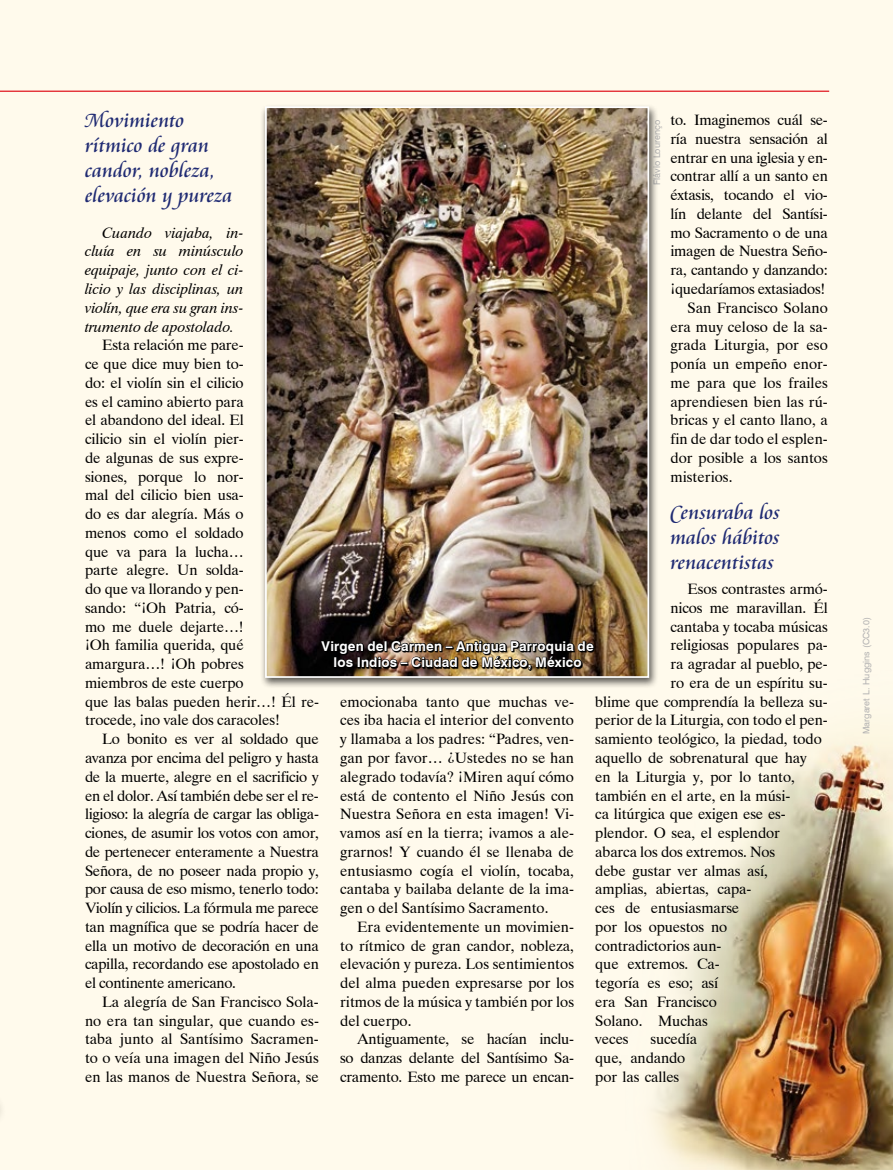
<style>
.page{position:relative;width:893px;height:1170px;background:#fff}
.page>*{position:absolute;margin:0;border:0;box-sizing:border-box;transform-origin:0 0}
.t1{font:21px/25.2px "Cataneo Especial";letter-spacing:-.005em;color:#202b73}
.t2{font:15px/18.8px "Dutch 801 BT";letter-spacing:-.01em;color:#000;text-align:justify}
.t3{font:italic 15px/18.8px "Dutch 801 BT";color:#000;text-align:justify}
.t4{font:700 13.5px/16.2px "Swiss 721 BT";letter-spacing:.01em;color:#fff;text-align:center}
.t5{font:9px "Swiss 721 BT";color:#b3b2b2}
</style>
<div class="page">
<div style="left:0;top:0;width:893px;height:1169px;background:#fffaec"></div>
<hr style="left:0;top:91px;width:829px;height:1px;background:#df0d17">
<img style="left:653px;top:736px;width:240px;height:433px">
<div style="left:260px;top:103px;width:398px;height:586px;background:#000;opacity:.65"></div>
<img style="left:264px;top:105px;width:386px;height:573px">
<img style="left:321px;top:640px;width:273px;height:30px">
<h1 class="t1" style="left:85px;top:108px;width:149px">Movimiento rítmico de gran candor, nobleza, elevación y pureza</h1>
<p class="t3" style="left:85px;top:223px;width:160px;text-indent:17px">Cuando viajaba, in&shy;cluía en su minúsculo equipaje, junto con el ci&shy;licio y las disciplinas, un violín, que era su gran ins&shy;trumento de apostolado.</p>
<p class="t2" style="left:85px;top:335px;width:235px;text-align:left;text-indent:17px">Esta relación me pare-<br>ce que dice muy bien to-<br>do: el violín sin el cilicio<br>es el camino abierto para<br>el abandono del ideal. El<br>cilicio sin el violín pier-<br>de algunas de sus expre-<br>siones, porque lo nor-<br>mal del cilicio bien usa-<br>do es dar alegría. Más o<br>menos como el soldado<br>que va para la lucha…<br>parte alegre. Un solda-<br>do que va llorando y pen-<br>sando: “¡Oh Patria, có-<br>mo me duele dejarte…!<br>¡Oh familia querida, qué amargura…! ¡Oh pobres<br>miembros de este cuerpo<br>que las balas pueden herir…! Él re&shy;trocede, ¡no vale dos caracoles!</p>
<p class="t2" style="left:85px;top:729px;width:235px;text-indent:17px">Lo bonito es ver al soldado que avanza por encima del peligro y hasta de la muerte, alegre en el sacrificio y en el dolor. Así también debe ser el re&shy;ligioso: la alegría de cargar las obliga&shy;ciones, de asumir los votos con amor, de pertenecer enteramente a Nuestra Señora, de no poseer nada propio y, por causa de eso mismo, tenerlo todo:<br>Violín y cilicios. La fórmula me parece tan magnífica que se podría hacer de ella un motivo de decoración en una capilla, recordando ese apostolado en el continente americano.</p>
<p class="t2" style="left:85px;top:992px;width:235px;text-indent:17px">La alegría de San Francisco Sola&shy;no era tan singular, que cuando es&shy;taba junto al Santísimo Sacramen&shy;to o veía una imagen del Niño Jesús en las manos de Nuestra Señora, se</p>
<p class="t2" style="left:670px;top:110px;width:159px">to. Imaginemos cuál se-</p>
<p class="t2" style="left:670px;top:129px;width:159px">ría nuestra sensación al</p>
<p class="t2" style="left:670px;top:148px;width:159px">entrar en una iglesia y en-</p>
<p class="t2" style="left:670px;top:167px;width:159px">contrar allí a un santo en</p>
<p class="t2" style="left:670px;top:185px;width:159px">éxtasis, tocando el vio-</p>
<p class="t2" style="left:670px;top:204px;width:159px">lín delante del Santísi-</p>
<p class="t2" style="left:670px;top:223px;width:159px">mo Sacramento o de una</p>
<p class="t2" style="left:670px;top:242px;width:159px">imagen de Nuestra Seño-</p>
<p class="t2" style="left:670px;top:260px;width:159px">ra, cantando y danzando:</p>
<p class="t2" style="left:670px;top:279px;width:156px">¡quedaríamos extasiados!</p>
<p class="t2" style="left:687px;top:298px;width:142px">San Francisco Solano</p>
<p class="t2" style="left:670px;top:317px;width:159px">era muy celoso de la sa-</p>
<p class="t2" style="left:670px;top:335px;width:159px">grada Liturgia, por eso</p>
<p class="t2" style="left:670px;top:354px;width:159px">ponía un empeño enor-</p>
<p class="t2" style="left:670px;top:373px;width:159px">me para que los frailes</p>
<p class="t2" style="left:670px;top:392px;width:159px">aprendiesen bien las rú-</p>
<p class="t2" style="left:670px;top:410px;width:159px">bricas y el canto llano, a</p>
<p class="t2" style="left:670px;top:429px;width:159px">fin de dar todo el esplen-</p>
<p class="t2" style="left:670px;top:448px;width:159px">dor posible a los santos</p>
<p class="t2" style="left:670px;top:467px;width:63px">misterios.</p>
<h1 class="t1" style="left:670px;top:500px;width:111px;text-align:justify">Censuraba los malos hábitos renacentistas</h1>
<p class="t2" style="left:687px;top:579px;width:142px">Esos contrastes armó-</p>
<p class="t2" style="left:670px;top:598px;width:159px">nicos me maravillan. Él</p>
<p class="t2" style="left:670px;top:617px;width:159px">cantaba y tocaba músicas</p>
<p class="t2" style="left:670px;top:635px;width:159px">religiosas populares pa-</p>
<p class="t2" style="left:670px;top:654px;width:159px">ra agradar al pueblo, pe-</p>
<p class="t2" style="left:670px;top:673px;width:159px">ro era de un espíritu su-</p>
<p class="t2" style="left:595px;top:692px;width:234px">blime que comprendía la belleza su-</p>
<p class="t2" style="left:595px;top:710px;width:234px">perior de la Liturgia, con todo el pen-</p>
<p class="t2" style="left:595px;top:729px;width:228px">samiento teológico, la piedad, todo</p>
<p class="t2" style="left:595px;top:748px;width:213px">aquello de sobrenatural que hay</p>
<p class="t2" style="left:595px;top:767px;width:201px">en la Liturgia y, por lo tanto,</p>
<p class="t2" style="left:595px;top:785px;width:196px">también en el arte, en la músi-</p>
<p class="t2" style="left:595px;top:804px;width:192px">ca litúrgica que exigen ese es-</p>
<p class="t2" style="left:595px;top:823px;width:186px">plendor. O sea, el esplendor</p>
<p class="t2" style="left:595px;top:842px;width:181px">abarca los dos extremos. Nos</p>
<p class="t2" style="left:595px;top:860px;width:174px">debe gustar ver almas así,</p>
<p class="t2" style="left:595px;top:879px;width:157px">amplias, abiertas, capa-</p>
<p class="t2" style="left:595px;top:898px;width:146px">ces de entusiasmarse</p>
<p class="t2" style="left:595px;top:917px;width:134px">por los opuestos no</p>
<p class="t2" style="left:595px;top:935px;width:128px">contradictorios aun-</p>
<p class="t2" style="left:595px;top:954px;width:126px">que extremos. Ca-</p>
<p class="t2" style="left:595px;top:973px;width:125px">tegoría es eso; así</p>
<p class="t2" style="left:595px;top:992px;width:123px">era San Francisco</p>
<p class="t2" style="left:595px;top:1010px;width:114px">Solano. Muchas</p>
<p class="t2" style="left:595px;top:1029px;width:35px">veces</p>
<p class="t5" style="left:651px;top:185px;width:66px;rotate:-90deg">Flávio Lourenço</p>
<p class="t4" style="left:322px;top:637px;width:274px">Virgen del Carmen – Antigua Parroquia de los Indios – Ciudad de México, México</p>
<p class="t2" style="left:340px;top:692px;width:235px">emocionaba tanto que muchas ve&shy;ces iba hacia el interior del convento y llamaba a los padres: “Padres, ven&shy;gan por favor… ¿Ustedes no se han alegrado todavía? ¡Miren aquí cómo está de contento el Niño Jesús con Nuestra Señora en esta imagen! Vi&shy;vamos así en la tierra; ¡vamos a ale&shy;grarnos! Y cuando él se llenaba de entusiasmo cogía el violín, tocaba, cantaba y bailaba delante de la ima&shy;gen o del Santísimo Sacramento.</p>
<p class="t2" style="left:340px;top:917px;width:235px;text-indent:17px">Era evidentemente un movimien&shy;to rítmico de gran candor, nobleza, elevación y pureza. Los sentimientos del alma pueden expresarse por los ritmos de la música y también por los del cuerpo.</p>
<p class="t2" style="left:340px;top:1029px;width:235px;text-indent:17px">Antiguamente, se hacían inclu&shy;so danzas delante del Santísimo Sa&shy;cramento. Esto me parece un encan-</p>
<p class="t2" style="left:595px;top:1029px;width:103px;text-align:left;text-indent:55px">sucedía que, andando por las calles</p>
<p class="t5" style="left:861px;top:734px;width:118px;rotate:-90deg">Margaret L. Huggins (CC3.0)</p>
</div>
